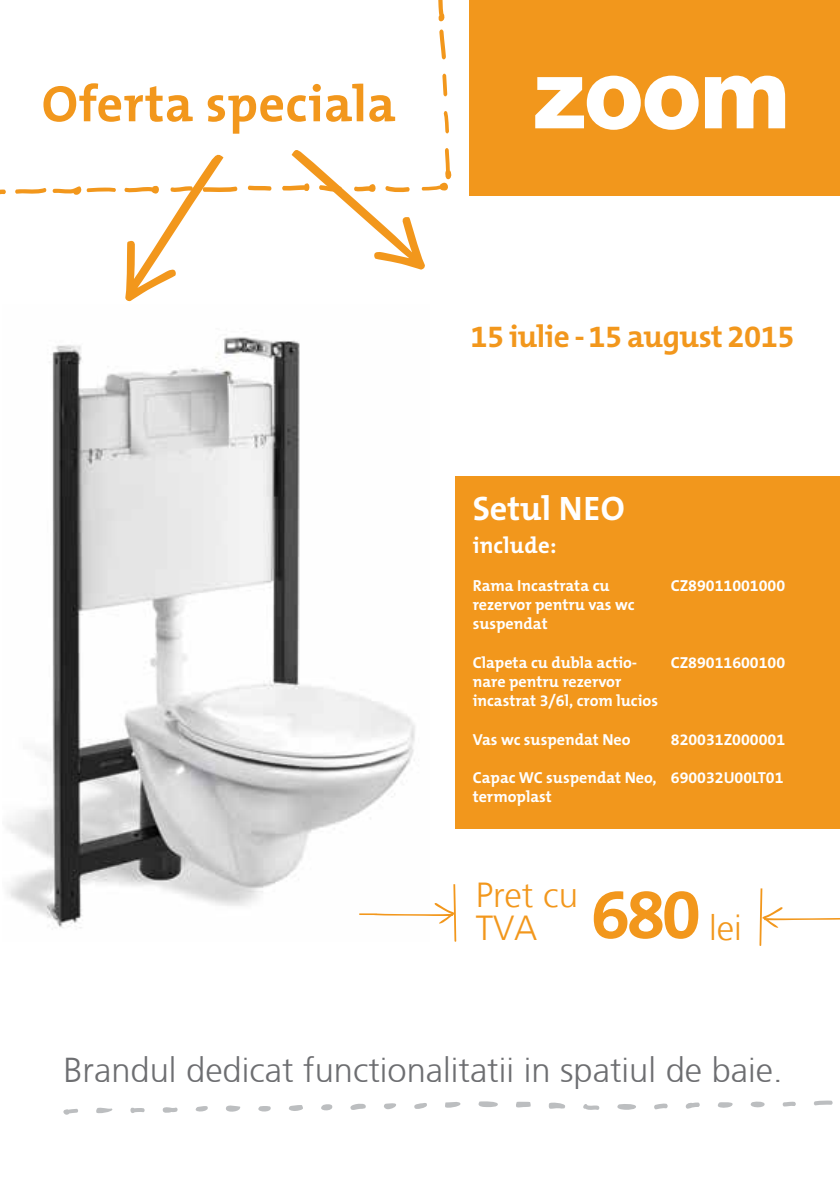
<style>
.page{position:relative;width:840px;height:1180px;background:#fff}
.page>*{position:absolute;margin:0;border:0;box-sizing:border-box;transform-origin:0 0}
.t1{font:700 70.8px "The Mix OT Marco";color:#f2971c}
.t2{font:700 51.4px "The Mix OT Marco";letter-spacing:.01em;color:#f2971c}
.t3{font:300 34.8px/33.2px "Frutiger LT";color:#f2971c}
.t4{font:300 34.4px "Frutiger CE";color:#6d6e71}
.t5{font:700 34px "The Mix OT Marco";color:#fff}
.t6{font:700 31px "The Mix OT Marco";letter-spacing:-.015em;color:#f2971c}
.t7{font:700 22.8px "The Mix OT Marco";letter-spacing:.01em;color:#fff}
.t8{font:700 16px/19.2px "The Mix OT Marco";color:#fff}
</style>
<div class="page">
<div style="left:469px;top:0;width:370px;height:196px;background:#f2971c"></div>
<img style="left:7px;top:337px;width:408px;height:591px">
<div style="left:455px;top:476px;width:384px;height:352px;background:#f2971c"></div>
<svg style="left:759px;top:888px;width:80px;height:57px"></svg>
<svg style="left:359px;top:884px;width:97px;height:57px"></svg>
<svg style="left:63px;top:1100px;width:770px;height:15px"></svg>
<svg style="left:0;top:0;width:452px;height:195px"></svg>
<svg style="left:705px;top:76px;width:79px;height:52px"></svg>
<svg style="left:535px;top:76px;width:163px;height:54px"></svg>
<svg style="left:125px;top:150px;width:98px;height:152px"></svg>
<svg style="left:291px;top:146px;width:134px;height:124px"></svg>
<h2 class="t2" style="left:42px;top:71px;width:355px">Oferta speciala</h2>
<h3 class="t6" style="left:470px;top:317px;width:325px">15 iulie - 15 august 2015</h3>
<h3 class="t5" style="left:472px;top:486px;width:153px">Setul NEO</h3>
<h3 class="t7" style="left:472px;top:530px;width:85px">include:</h3>
<p class="t8" style="left:472px;top:576px;width:163px">Rama Incastrata cu rezervor pentru vas wc suspendat</p>
<p class="t8" style="left:472px;top:652px;width:187px">Clapeta cu dubla actio&shy;nare pentru rezervor incastrat 3/6l, crom lucios</p>
<p class="t8" style="left:472px;top:729px;width:159px">Vas wc suspendat Neo</p>
<p class="t8" style="left:472px;top:768px;width:185px">Capac WC suspendat Neo, termoplast</p>
<p class="t8" style="left:670px;top:576px;width:116px">CZ89011001000</p>
<p class="t8" style="left:670px;top:653px;width:116px">CZ89011600100</p>
<p class="t8" style="left:670px;top:730px;width:116px">820031Z000001</p>
<p class="t8" style="left:670px;top:768px;width:114px">690032U00LT01</p>
<h3 class="t3" style="left:475px;top:878px;width:104px">Pret cu<br>TVA</h3>
<h1 class="t1" style="left:590px;top:868px;width:111px">680</h1>
<h3 class="t3" style="left:708px;top:911px;width:34px">lei</h3>
<h3 class="t4" style="left:63px;top:1050px;width:720px">Brandul dedicat functionalitatii in spatiul de baie.</h3>
</div>
